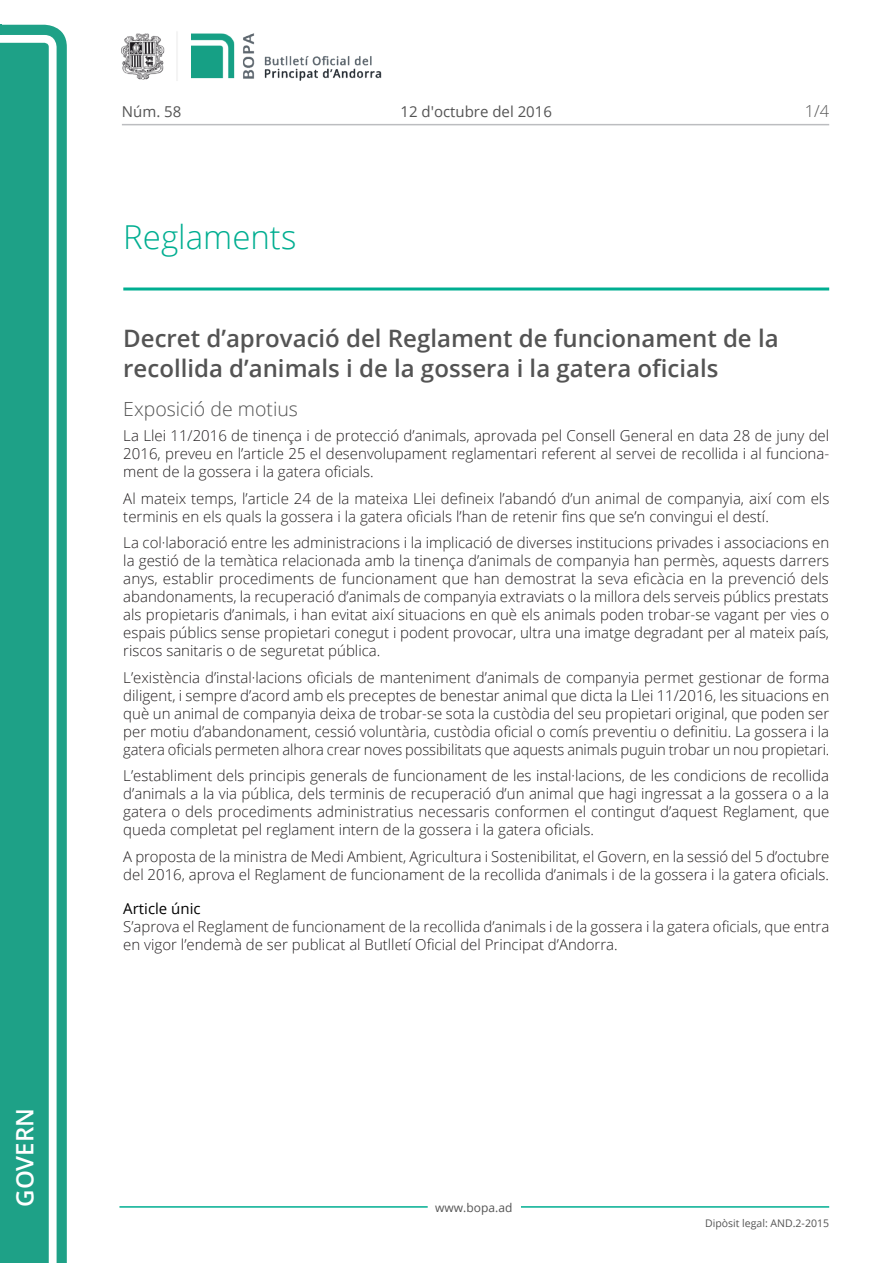
<style>
.page{position:relative;width:893px;height:1263px;background:#fff}
.page>*{position:absolute;margin:0;border:0;box-sizing:border-box;transform-origin:0 0}
.Titol_2_PAG{font:300 33px "Open Sans";color:#00ae91}
.Titol_3{font:600 24px/30px "Open Sans";color:#545454}
.t1{font:600 24px "Open Sans";color:#fff}
.Titol_5{font:300 19.5px "Open Sans";color:#545454}
.num_pagina{font:300 16.5px "Open Sans";color:#545454}
.Body_text{font:300 15px/18px "Open Sans";color:#231f20;text-align:justify}
.carrer{font:15px "Open Sans";color:#545454}
.Titol_7{font:15px "Open Sans";color:#000}
.t2{font:12px "Open Sans";color:#545454}
.t3{font:10.5px "Open Sans";color:#545454}
</style>
<div class="page">
<svg style="left:0;top:25px;width:67px;height:1238px;fill:#1ea187"></svg>
<div style="left:0;top:43px;width:49px;height:1220px;background:#1ea187"></div>
<img style="left:122px;top:32px;width:260px;height:49px">
<hr style="left:119px;top:1206px;width:309px;height:2px;background:#00ae91">
<hr style="left:521px;top:1206px;width:308px;height:2px;background:#00ae91">
<hr style="left:122px;top:124px;width:707px;height:1px;background:#bcbdc0">
<hr style="left:123px;top:287px;width:706px;height:3px;background:#00ae91">
<p class="t1" style="left:8px;top:1207px;width:100px;rotate:-90deg">Govern</p>
<p class="carrer" style="left:122px;top:102px;width:61px">Núm. 58</p>
<p class="carrer" style="left:400px;top:102px;width:153px">12 d'octubre del 2016</p>
<p class="Titol_2_PAG" style="left:123px;top:215px;width:175px">Reglaments</p>
<p class="num_pagina" style="left:805px;top:100px;width:26px">1/4</p>
<p class="Titol_3" style="left:123px;top:322px;width:657px">Decret d’aprovació del Reglament de funcionament de la recollida d’animals i de la gossera i la gatera oficials</p>
<p class="Titol_5" style="left:123px;top:396px;width:176px">Exposició de motius</p>
<p class="Body_text" style="left:123px;top:426px;width:707px">La Llei 11/2016 de tinença i de protecció d’animals, aprovada pel Consell General en data 28 de juny del 2016, preveu en l’article 25 el desenvolupament reglamentari referent al servei de recollida i al funciona&shy;ment de la gossera i la gatera oficials.</p>
<p class="Body_text" style="left:123px;top:489px;width:708px">Al mateix temps, l’article 24 de la mateixa Llei defineix l’abandó d’un animal de companyia, així com els terminis en els quals la gossera i la gatera oficials l’han de retenir fins que se’n convingui el destí.</p>
<p class="Body_text" style="left:123px;top:533px;width:707px">La col·laboració entre les administracions i la implicació de diverses institucions privades i associacions en la gestió de la temàtica relacionada amb la tinença d’animals de companyia han permès, aquests darrers anys, establir procediments de funcionament que han demostrat la seva eficàcia en la prevenció dels abandonaments, la recuperació d’animals de companyia extraviats o la millora dels serveis públics prestats als propietaris d’animals, i han evitat així situacions en què els animals poden trobar-se vagant per vies o espais públics sense propietari conegut i podent provocar, ultra una imatge degradant per al mateix país, riscos sanitaris o de seguretat pública.</p>
<p class="Body_text" style="left:123px;top:668px;width:708px">L’existència d’instal·lacions oficials de manteniment d’animals de companyia permet gestionar de forma diligent, i sempre d’acord amb els preceptes de benestar animal que dicta la Llei 11/2016, les situacions en què un animal de companyia deixa de trobar-se sota la custòdia del seu propietari original, que poden ser per motiu d’abandonament, cessió voluntària, custòdia oficial o comís preventiu o definitiu. La gossera i la gatera oficials permeten alhora crear noves possibilitats que aquests animals puguin trobar un nou propietari.</p>
<p class="Body_text" style="left:123px;top:766px;width:707px">L’establiment dels principis generals de funcionament de les instal·lacions, de les condicions de recollida d’animals a la via pública, dels terminis de recuperació d’un animal que hagi ingressat a la gossera o a la gatera o dels procediments administratius necessaris conformen el contingut d’aquest Reglament, que queda completat pel reglament intern de la gossera i la gatera oficials.</p>
<p class="Body_text" style="left:123px;top:847px;width:708px">A proposta de la ministra de Medi Ambient, Agricultura i Sostenibilitat, el Govern, en la sessió del 5 d’octubre del 2016, aprova el Reglament de funcionament de la recollida d’animals i de la gossera i la gatera oficials.</p>
<p class="Titol_7" style="left:123px;top:898px;width:79px">Article únic</p>
<p class="Body_text" style="left:123px;top:917px;width:708px">S’aprova el Reglament de funcionament de la recollida d’animals i de la gossera i la gatera oficials, que entra en vigor l’endemà de ser publicat al Butlletí Oficial del Principat d’Andorra.</p>
<p class="t2" style="left:435px;top:1199px;width:79px">www.bopa.ad</p>
<p class="t3" style="left:705px;top:1216px;width:125px">Dipòsit legal: AND.2-2015</p>
</div>
